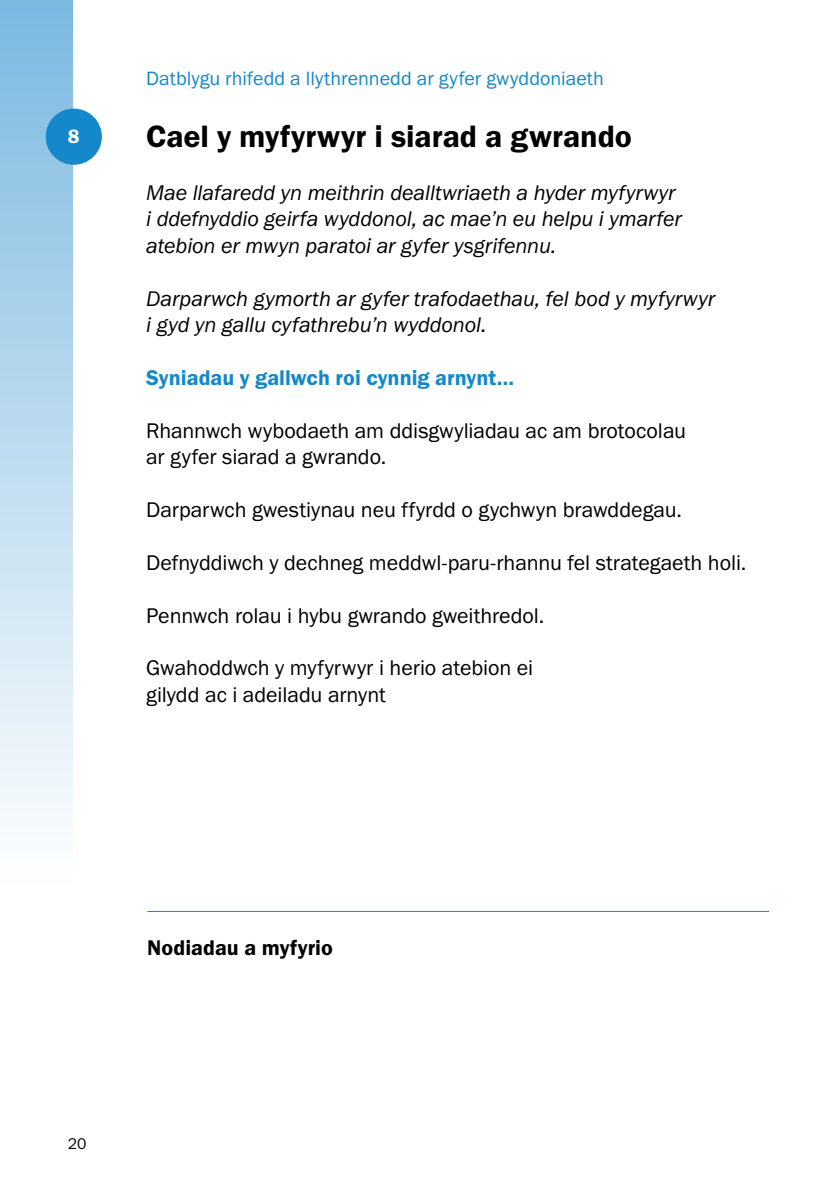
<style>
.page{position:relative;width:840px;height:1191px;background:#fff}
.page>*{position:absolute;margin:0;border:0;box-sizing:border-box;transform-origin:0 0}
.t1{font:32px "Franklin Gothic URW Dem";letter-spacing:-.005em;color:#000}
.t2{font:22px/26.4px "Franklin Gothic URW Boo";letter-spacing:-.005em;color:#000}
.t3{font:22px/26.4px "Franklin Gothic URW Boo Ita";letter-spacing:-.005em;color:#000}
.t4{font:22px "Franklin Gothic URW Dem";color:#1488ca}
.t5{font:22px "Franklin Gothic URW Dem";color:#000}
.t6{font:20px "Franklin Gothic URW Boo";color:#1488ca}
.t7{font:20px "Franklin Gothic URW Dem";color:#fff}
.t8{font:16px "Franklin Gothic URW Boo";color:#000}
</style>
<div class="page">
<img style="left:0;top:0;width:72px;height:820px">
<div style="left:46px;top:109px;width:56px;height:56px;background:#1488ca;border-radius:50%"></div>
<hr style="left:147px;top:911px;width:621px;height:1px;background:#1488ca">
<p class="t7" style="left:68px;top:124px;width:13px">8</p>
<p class="t6" style="left:146px;top:66px;width:459px">Datblygu rhifedd a llythrennedd ar gyfer gwyddoniaeth</p>
<h1 class="t1" style="left:146px;top:117px;width:487px">Cael y myfyrwyr i siarad a gwrando</h1>
<p class="t3" style="left:146px;top:179px;width:537px">Mae llafaredd yn meithrin dealltwriaeth a hyder myfyrwyr i ddefnyddio geirfa wyddonol, ac mae’n eu helpu i ymarfer atebion er mwyn paratoi ar gyfer ysgrifennu.</p>
<p class="t3" style="left:146px;top:285px;width:570px">Darparwch gymorth ar gyfer trafodaethau, fel bod y myfyrwyr i gyd yn gallu cyfathrebu’n wyddonol.</p>
<p class="t4" style="left:146px;top:364px;width:369px">Syniadau y gallwch roi cynnig arnynt…</p>
<p class="t2" style="left:146px;top:417px;width:541px">Rhannwch wybodaeth am ddisgwyliadau ac am brotocolau ar gyfer siarad a gwrando.</p>
<p class="t2" style="left:146px;top:496px;width:537px">Darparwch gwestiynau neu ffyrdd o gychwyn brawddegau.</p>
<p class="t2" style="left:146px;top:549px;width:601px">Defnyddiwch y dechneg meddwl-paru-rhannu fel strategaeth holi.</p>
<p class="t2" style="left:146px;top:601px;width:399px">Pennwch rolau i hybu gwrando gweithredol.</p>
<p class="t2" style="left:146px;top:654px;width:388px">Gwahoddwch y myfyrwyr i herio atebion ei gilydd ac i adeiladu arnynt</p>
<p class="t5" style="left:147px;top:934px;width:187px">Nodiadau a myfyrio</p>
<p class="t8" style="left:68px;top:1133px;width:20px">20</p>
</div>
